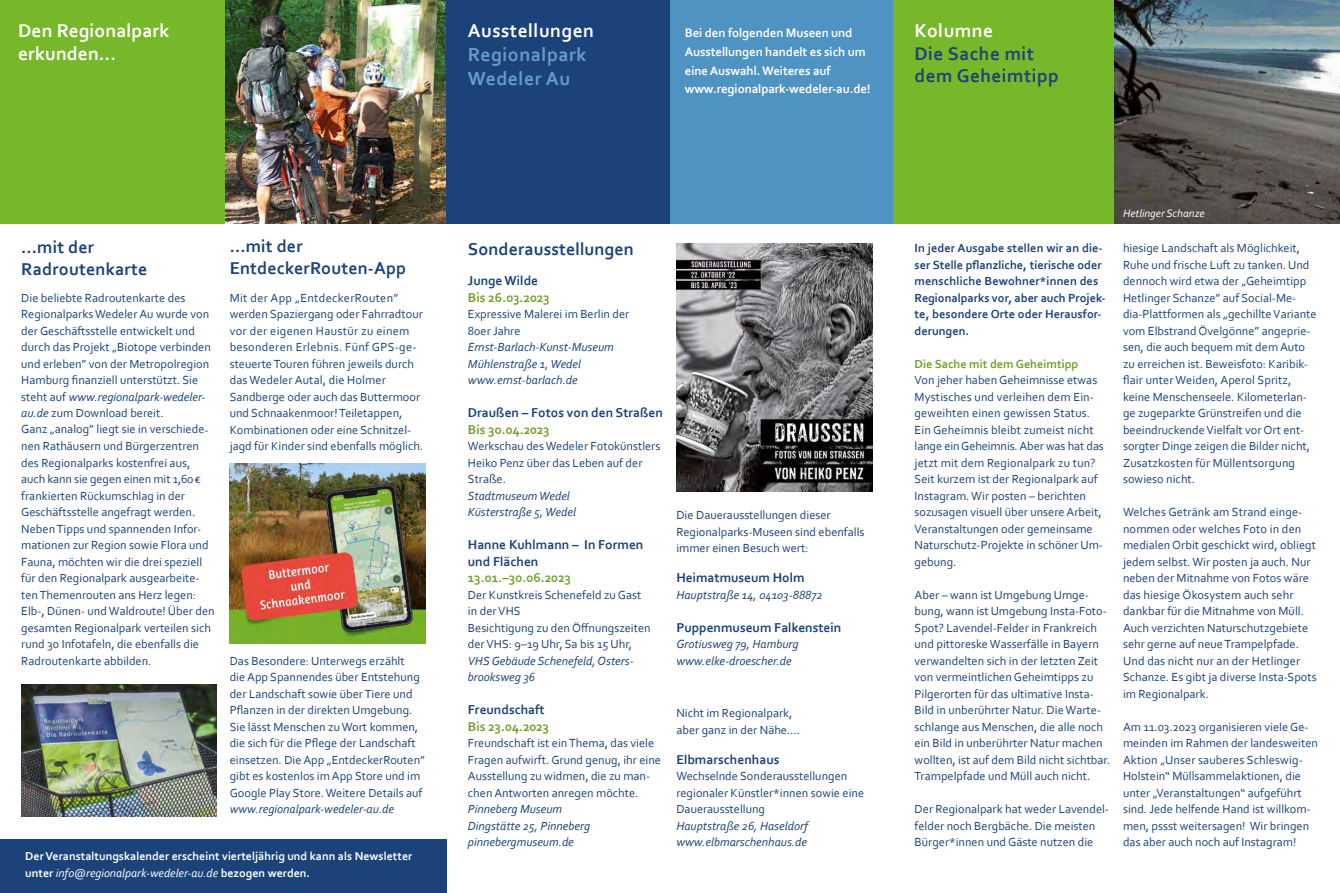
<style>
.page{position:relative;width:1340px;height:893px;background:#fff}
.page>*{position:absolute;margin:0;border:0;box-sizing:border-box;transform-origin:0 0}
.t1{font:700 19.8px/24px "Corbel";letter-spacing:.025em;color:#669dc8}
.t2{font:700 19.5px/22.5px "Corbel";letter-spacing:.005em;color:#fff}
.t3{font:700 19.5px "Corbel";letter-spacing:.025em;color:#fff}
.t4{font:700 19.2px/22.5px "Corbel";letter-spacing:.025em;color:#1b4379}
.t5{font:700 18px/22.5px "Corbel";letter-spacing:.01em;color:#1b4379}
.t6{font:700 13.5px/16.5px "Corbel";color:#1b4379}
.t7{font:700 13.5px "Corbel";letter-spacing:-.02em;color:#71a029}
.t8{font:700 13.5px "Corbel";color:#71a029}
.t9{font:700 12.9px/18.8px "Corbel";letter-spacing:-.01em;color:#fff}
.t10{font:12.3px/16.5px "Corbel";color:#1b4379}
.t11{font:italic 12.3px/16.5px "Corbel";color:#1b4379}
.t12{font:700 12.3px/16.5px "Corbel";letter-spacing:.005em;color:#1b4379}
.t13{font:700 12.3px "Corbel";color:#71a029}
.t14{font:700 12px/16.5px "Corbel";color:#fff}
.t15{font:italic 11.25px "Corbel";color:#fff}
.s1{font-style:italic}
.s2{font-weight:400;font-style:italic}
</style>
<div class="page">
<div style="left:0;top:840px;width:446px;height:53px;background:#1b4379"></div>
<div style="left:0;top:0;width:225px;height:223px;background:#76b82a"></div>
<img style="left:225px;top:0;width:221px;height:223px">
<img style="left:21px;top:684px;width:196px;height:133px">
<img style="left:230px;top:464px;width:195px;height:180px">
<div style="left:446px;top:0;width:224px;height:223px;background:#1b4379"></div>
<div style="left:670px;top:0;width:223px;height:223px;background:#4f93c2"></div>
<img style="left:676px;top:243px;width:196px;height:249px">
<div style="left:893px;top:0;width:223px;height:223px;background:#76b82a"></div>
<img style="left:1114px;top:0;width:225px;height:223px">
<h2 class="t2" style="left:18px;top:19px;width:153px">Den Regionalpark erkunden…</h2>
<h2 class="t3" style="left:468px;top:19px;width:128px">Ausstellungen</h2>
<h1 class="t1" style="left:468px;top:42px;width:120px">Regionalpark<br>Wedeler Au</h1>
<p class="t9" style="left:685px;top:23px;width:187px">Bei den folgenden Museen und<br>Ausstellungen handelt es sich um eine Auswahl. Weiteres auf www.regionalpark-wedeler-au.de!</p>
<h2 class="t3" style="left:914px;top:19px;width:80px">Kolumne</h2>
<h3 class="t4" style="left:914px;top:41px;width:146px">Die Sache mit dem Geheimtipp</h3>
<h3 class="t5" style="left:21px;top:235px;width:128px">…mit der<br>Radroutenkarte</h3>
<p class="t10" style="left:21px;top:289px;width:195px">Die beliebte Radroutenkarte des Regionalparks Wedeler Au wurde von der Geschäftsstelle entwickelt und durch das Projekt „Biotope verbinden und erleben” von der Metropolregion Hamburg finanziell unterstützt. Sie steht auf <span class="s1">www.regionalpark-wedeler&shy;au.de</span> zum Download bereit.<br>Ganz „analog” liegt sie in verschiede&shy;nen Rathäusern und Bürgerzentren des Regionalparks kostenfrei aus, auch kann sie gegen einen mit 1,60€ frankierten Rückumschlag in der Geschäftsstelle angefragt werden.<br>Neben Tipps und spannenden Infor&shy;mationen zur Region sowie Flora und Fauna, möchten wir die drei speziell für den Regionalpark ausgearbeite&shy;ten Themenrouten ans Herz legen:<br>Elb-, Dünen- und Waldroute! Über den gesamten Regionalpark verteilen sich rund 30 Infotafeln, die ebenfalls die Radroutenkarte abbilden.</p>
<h3 class="t5" style="left:230px;top:234px;width:178px">…mit der<br>EntdeckerRouten-App</h3>
<p class="t10" style="left:230px;top:289px;width:195px">Mit der App „EntdeckerRouten” werden Spaziergang oder Fahrradtour vor der eigenen Haustür zu einem besonderen Erlebnis. Fünf GPS-ge&shy;steuerte Touren führen jeweils durch das Wedeler Autal, die Holmer Sandberge oder auch das Buttermoor und Schnaakenmoor! Teiletappen, Kombinationen oder eine Schnitzel&shy;jagd für Kinder sind ebenfalls möglich.</p>
<p class="t10" style="left:230px;top:652px;width:197px">Das Besondere: Unterwegs erzählt<br>die App Spannendes über Entstehung der Landschaft sowie über Tiere und Pflanzen in der direkten Umgebung.<br>Sie lässt Menschen zu Wort kommen, die sich für die Pflege der Landschaft einsetzen. Die App „EntdeckerRouten” gibt es kostenlos im App Store und im Google Play Store. Weitere Details auf</p>
<p class="t11" style="left:230px;top:800px;width:166px">www.regionalpark-wedeler-au.de</p>
<p class="t14" style="left:25px;top:848px;width:388px">Der Veranstaltungskalender erscheint vierteljährig und kann als Newsletter unter <span class="s2">info@regionalpark-wedeler-au.de</span> bezogen werden.</p>
<h3 class="t5" style="left:468px;top:237px;width:167px">Sonderausstellungen</h3>
<p class="t6" style="left:468px;top:272px;width:72px">Junge Wilde</p>
<p class="t7" style="left:468px;top:289px;width:83px">Bis 26.03.2023</p>
<p class="t10" style="left:468px;top:305px;width:163px">Expressive Malerei im Berlin der<br>80er Jahre</p>
<p class="t11" style="left:468px;top:338px;width:147px">Ernst-Barlach-Kunst-Museum<br>Mühlenstraße 1, Wedel www.ernst-barlach.de</p>
<p class="t6" style="left:468px;top:404px;width:197px">Draußen – Fotos von den Straßen</p>
<p class="t8" style="left:468px;top:421px;width:83px">Bis 30.04.2023</p>
<p class="t10" style="left:468px;top:437px;width:194px">Werkschau des Wedeler Fotokünstlers<br>Heiko Penz über das Leben auf der<br>Straße.</p>
<p class="t11" style="left:468px;top:487px;width:109px">Stadtmuseum Wedel<br>Küsterstraße 5, Wedel</p>
<p class="t6" style="left:468px;top:536px;width:177px">Hanne Kuhlmann – In Formen und Flächen</p>
<p class="t7" style="left:468px;top:569px;width:104px">13.01.–30.06.2023</p>
<p class="t10" style="left:468px;top:586px;width:184px">Der Kunstkreis Schenefeld zu Gast in der VHS<br>Besichtigung zu den Öffnungszeiten der VHS: 9–19 Uhr, Sa bis 15 Uhr,</p>
<p class="t11" style="left:468px;top:652px;width:167px">VHS Gebäude Schenefeld, Osters&shy;brooksweg 36</p>
<p class="t6" style="left:468px;top:701px;width:78px">Freundschaft</p>
<p class="t7" style="left:468px;top:718px;width:83px">Bis 23.04.2023</p>
<p class="t10" style="left:468px;top:734px;width:194px">Freundschaft ist ein Thema, das viele Fragen aufwirft. Grund genug, ihr eine Ausstellung zu widmen, die zu man&shy;chen Antworten anregen möchte.</p>
<p class="t11" style="left:468px;top:800px;width:124px">Pinneberg Museum<br>Dingstätte 25, Pinneberg pinnebergmuseum.de</p>
<p class="t10" style="left:676px;top:506px;width:190px">Die Dauerausstellungen dieser<br>Regionalparks-Museen sind ebenfalls immer einen Besuch wert:</p>
<p class="t6" style="left:676px;top:569px;width:130px">Heimatmuseum Holm</p>
<p class="t11" style="left:676px;top:586px;width:148px">Hauptstraße 14, 04103-88872</p>
<p class="t6" style="left:676px;top:618px;width:166px">Puppenmuseum Falkenstein</p>
<p class="t11" style="left:676px;top:635px;width:124px">Grotiusweg 79, Hamburg www.elke-droescher.de</p>
<p class="t10" style="left:676px;top:704px;width:125px">Nicht im Regionalpark, aber ganz in der Nähe....</p>
<p class="t6" style="left:676px;top:750px;width:105px">Elbmarschenhaus</p>
<p class="t10" style="left:676px;top:767px;width:189px">Wechselnde Sonderausstellungen regionaler Künstler*innen sowie eine<br>Dauerausstellung</p>
<p class="t11" style="left:676px;top:817px;width:133px">Hauptstraße 26, Haseldorf www.elbmarschenhaus.de</p>
<p class="t12" style="left:914px;top:239px;width:193px">In jeder Ausgabe stellen wir an die&shy;ser Stelle pflanzliche, tierische oder menschliche Bewohner*innen des<br>Regionalparks vor, aber auch Projek&shy;te, besondere Orte oder Herausfor&shy;derungen.</p>
<p class="t13" style="left:914px;top:356px;width:165px">Die Sache mit dem Geheimtipp</p>
<p class="t10" style="left:914px;top:371px;width:191px">Von jeher haben Geheimnisse etwas Mystisches und verleihen dem Ein&shy;geweihten einen gewissen Status.<br>Ein Geheimnis bleibt zumeist nicht lange ein Geheimnis. Aber was hat das jetzt mit dem Regionalpark zu tun?<br>Seit kurzem ist der Regionalpark auf Instagram. Wir posten – berichten sozusagen visuell über unsere Arbeit, Veranstaltungen oder gemeinsame Naturschutz-Projekte in schöner Um&shy;gebung.</p>
<p class="t10" style="left:914px;top:586px;width:197px">Aber – wann ist Umgebung Umge&shy;bung, wann ist Umgebung Insta-Foto-Spot? Lavendel-Felder in Frankreich und pittoreske Wasserfälle in Bayern verwandelten sich in der letzten Zeit von vermeintlichen Geheimtipps zu Pilgerorten für das ultimative Insta-Bild in unberührter Natur. Die Warte&shy;schlange aus Menschen, die alle noch ein Bild in unberührter Natur machen wollten, ist auf dem Bild nicht sichtbar.<br>Trampelpfade und Müll auch nicht.</p>
<p class="t10" style="left:914px;top:800px;width:196px">Der Regionalpark hat weder Lavendel&shy;felder noch Bergbäche. Die meisten<br>Bürger*innen und Gäste nutzen die</p>
<p class="t15" style="left:1123px;top:206px;width:83px">Hetlinger Schanze</p>
<p class="t10" style="left:1123px;top:239px;width:195px">hiesige Landschaft als Möglichkeit, Ruhe und frische Luft zu tanken. Und dennoch wird etwa der „Geheimtipp Hetlinger Schanze” auf Social-Me&shy;dia-Plattformen als „gechillte Variante vom Elbstrand Övelgönne” angeprie&shy;sen, die auch bequem mit dem Auto zu erreichen ist. Beweisfoto: Karibik&shy;flair unter Weiden, Aperol Spritz, keine Menschenseele. Kilometerlan&shy;ge zugeparkte Grünstreifen und die beeindruckende Vielfalt vor Ort ent&shy;sorgter Dinge zeigen die Bilder nicht, Zusatzkosten für Müllentsorgung sowieso nicht.</p>
<p class="t10" style="left:1123px;top:503px;width:195px">Welches Getränk am Strand einge&shy;nommen oder welches Foto in den medialen Orbit geschickt wird, obliegt jedem selbst. Wir posten ja auch. Nur neben der Mitnahme von Fotos wäre das hiesige Ökosystem auch sehr dankbar für die Mitnahme von Müll.<br>Auch verzichten Naturschutzgebiete sehr gerne auf neue Trampelpfade.<br>Und das nicht nur an der Hetlinger Schanze. Es gibt ja diverse Insta-Spots im Regionalpark.</p>
<p class="t10" style="left:1123px;top:718px;width:196px">Am 11.03.2023 organisieren viele Ge&shy;meinden im Rahmen der landesweiten Aktion „Unser sauberes Schleswig-Holstein“ Müllsammelaktionen, die unter „Veranstaltungen“ aufgeführt sind. Jede helfende Hand ist willkom&shy;men, pssst weitersagen! Wir bringen das aber auch noch auf Instagram!</p>
</div>
